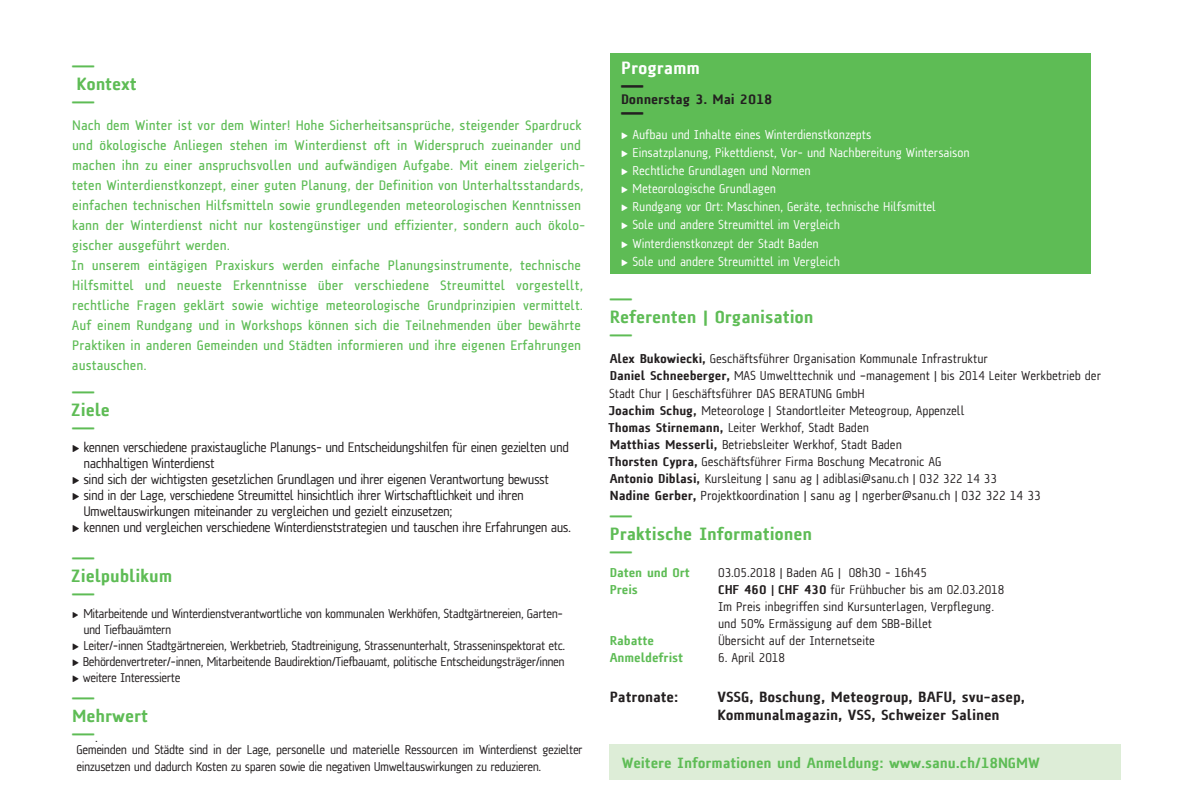
<style>
.page{position:relative;width:1191px;height:808px;background:#fff}
.page>*{position:absolute;margin:0;border:0;box-sizing:border-box;transform-origin:0 0}
.t1{font:300 24px "A Asanu";color:#5ebc55}
.t2{font:24px "A Asanu";color:#231f20}
.t3{font:900 18px "A Asanu";letter-spacing:-.01em;color:#5ebc55}
.t4{font:900 18px "A Asanu";letter-spacing:-.01em;color:#fff}
.t5{font:900 15px/18px "A Asanu";letter-spacing:-.01em;color:#231f20}
.t6{font:900 15px "A Asanu";letter-spacing:-.01em;color:#5ebc55}
.t7{font:500 14px/20px "A Asanu";color:#5ebc55}
.t8{font:14px "A Asanu";letter-spacing:-.04em;color:#231f20}
.t9{font:900 14px "A Asanu";letter-spacing:-.01em;color:#231f20}
.t10{font:13.4px "A Asanu";letter-spacing:-.01em;color:#231f20}
.t11{font:13px/17px "A Asanu";letter-spacing:-.01em;color:#231f20}
.t12{font:13px/17px "A Asanu";letter-spacing:-.04em;color:#231f20}
.t13{font:13px/18px "A Asanu";letter-spacing:-.01em;color:#fff}
.t14{font:900 13px "A Asanu";letter-spacing:-.01em;color:#5ebc55}
.s1{font-size:12px}
.s2{font-weight:400;font-size:13px;color:#231f20}
.s3{font-weight:900}
.s4{font-weight:700}
</style>
<div class="page">
<div style="left:609px;top:54px;width:481px;height:220px;background:#5ebc55"></div>
<div style="left:609px;top:745px;width:511px;height:35px;background:#ddedd7"></div>
<h1 class="t1" style="left:72px;top:53px;width:25px">—</h1>
<p class="t3" style="left:76px;top:74px;width:62px">Kontext</p>
<h1 class="t1" style="left:72px;top:89px;width:25px">—</h1>
<p class="t7" style="left:71px;top:115px;width:516px">Nach dem Winter ist vor dem Winter! Hohe Sicherheitsansprüche, steigender Spardruck und ökologische Anliegen stehen im Winterdienst oft in Widerspruch zueinander und machen ihn zu einer anspruchsvollen und aufwändigen Aufgabe. Mit einem zielgerich&shy;teten Winterdienstkonzept, einer guten Planung, der Definition von Unterhaltsstandards, einfachen technischen Hilfsmitteln sowie grundlegenden meteorologischen Kenntnissen kann der Winterdienst nicht nur kostengünstiger und effizienter, sondern auch ökolo&shy;gischer ausgeführt werden.<br>In unserem eintägigen Praxiskurs werden einfache Planungsinstrumente, technische Hilfsmittel und neueste Erkenntnisse über verschiedene Streumittel vorgestellt, rechtliche Fragen geklärt sowie wichtige meteorologische Grundprinzipien vermittelt.<br>Auf einem Rundgang und in Workshops können sich die Teilnehmenden über bewährte Praktiken in anderen Gemeinden und Städten informieren und ihre eigenen Erfahrungen austauschen.</p>
<h1 class="t1" style="left:72px;top:379px;width:25px">—</h1>
<p class="t3" style="left:71px;top:400px;width:41px">Ziele</p>
<h1 class="t1" style="left:72px;top:415px;width:25px">—</h1>
<p class="t8" style="left:73px;top:440px;width:497px">&gt; kennen verschiedene praxistaugliche Planungs- und Entscheidungshilfen für einen gezielten und</p>
<p class="t8" style="left:83px;top:456px;width:133px">nachhaltigen Winterdienst</p>
<p class="t8" style="left:73px;top:472px;width:478px">&gt; sind sich der wichtigsten gesetzlichen Grundlagen und ihrer eigenen Verantwortung bewusst</p>
<p class="t8" style="left:73px;top:488px;width:452px">&gt; sind in der Lage, verschiedene Streumittel hinsichtlich ihrer Wirtschaftlichkeit und ihren</p>
<p class="t8" style="left:83px;top:504px;width:370px">Umweltauswirkungen miteinander zu vergleichen und gezielt einzusetzen;</p>
<p class="t8" style="left:73px;top:520px;width:500px">&gt; kennen und vergleichen verschiedene Winterdienststrategien und tauschen ihre Erfahrungen aus.</p>
<h1 class="t1" style="left:72px;top:545px;width:25px">—</h1>
<p class="t3" style="left:71px;top:566px;width:103px">Zielpublikum</p>
<h1 class="t1" style="left:72px;top:581px;width:25px">—</h1>
<p class="t12" style="left:73px;top:605px;width:492px"><span class="s1">&gt;</span> Mitarbeitende und Winterdienstverantwortliche von kommunalen Werkhöfen, Stadtgärtnereien, Garten-</p>
<p class="t12" style="left:83px;top:621px;width:90px">und Tiefbauämtern</p>
<p class="t12" style="left:73px;top:637px;width:494px">&gt; Leiter/-innen Stadtgärtnereien, Werkbetrieb, Stadtreinigung, Strassenunterhalt, Strasseninspektorat etc.</p>
<p class="t12" style="left:73px;top:653px;width:493px">&gt; Behördenvertreter/-innen, Mitarbeitende Baudirektion/Tiefbauamt, politische Entscheidungsträger/innen</p>
<p class="t12" style="left:73px;top:669px;width:109px">&gt; weitere Interessierte</p>
<h1 class="t1" style="left:72px;top:685px;width:25px">—</h1>
<p class="t3" style="left:72px;top:706px;width:77px">Mehrwert</p>
<h1 class="t1" style="left:72px;top:721px;width:28px">—<span class="s2">.</span></h1>
<p class="t12" style="left:76px;top:741px;width:508px">Gemeinden und Städte sind in der Lage, personelle und materielle Ressourcen im Winterdienst gezielter einzusetzen und dadurch Kosten zu sparen sowie die negativen Umweltauswirkungen zu reduzieren.</p>
<p class="t4" style="left:621px;top:58px;width:81px">Programm</p>
<p class="t9" style="left:620px;top:92px;width:153px"><sup>—</sup>Donnerstag 3. Mai 2018</p>
<h1 class="t2" style="left:620px;top:100px;width:25px">—</h1>
<p class="t13" style="left:622px;top:126px;width:349px">&gt; Aufbau und Inhalte eines Winterdienstkonzepts<br>&gt; Einsatzplanung, Pikettdienst, Vor- und Nachbereitung Wintersaison &gt; Rechtliche Grundlagen und Normen<br>&gt; Meteorologische Grundlagen<br>&gt; Rundgang vor Ort: Maschinen, Geräte, technische Hilfsmittel<br>&gt; Sole und andere Streumittel im Vergleich<br>&gt; Winterdienstkonzept der Stadt Baden<br>&gt; Sole und andere Streumittel im Vergleich</p>
<h1 class="t1" style="left:609px;top:286px;width:25px">—</h1>
<p class="t3" style="left:610px;top:307px;width:205px">Referenten | Organisation</p>
<h1 class="t1" style="left:609px;top:322px;width:25px">—</h1>
<p class="t11" style="left:608px;top:350px;width:494px"><span class="s3">Alex Bukowiecki,</span> Geschäftsführer Organisation Kommunale Infrastruktur<br><span class="s3">Daniel Schneeberger,</span> MAS Umwelttechnik und –management | bis 2014 Leiter Werkbetrieb der Stadt Chur | Geschäftsführer DAS BERATUNG GmbH<br><span class="s3">Joachim Schug,</span> Meteorologe | Standortleiter Meteogroup, Appenzell<br><span class="s3">Thomas Stirnemann,</span> Leiter Werkhof, Stadt Baden<br><span class="s3">Matthias Messerli,</span> Betriebsleiter Werkhof, Stadt Baden<br><span class="s3">Thorsten Cypra,</span> Geschäftsführer Firma Boschung Mecatronic AG<br><span class="s3">Antonio Diblasi,</span> Kursleitung | sanu ag | adiblasi@sanu.ch | 032 322 14 33</p>
<p class="t10" style="left:610px;top:487px;width:432px"><span class="s3">Nadine Gerber,</span> Projektkoordination | sanu ag | ngerber@sanu.ch | 032 322 14 33</p>
<h1 class="t1" style="left:609px;top:502px;width:25px">—</h1>
<p class="t3" style="left:610px;top:523px;width:204px">Praktische Informationen</p>
<h1 class="t1" style="left:609px;top:538px;width:25px">—</h1>
<p class="t14" style="left:610px;top:565px;width:82px">Daten und Ort</p>
<p class="t11" style="left:718px;top:564px;width:210px">03.05.2018 | Baden AG | 08h30 - 16h45</p>
<p class="t14" style="left:610px;top:582px;width:30px">Preis</p>
<p class="t11" style="left:718px;top:581px;width:288px"><span class="s3">CHF 460</span> <span class="s4">|</span> <span class="s3">CHF 430</span> für Frühbucher bis am 02.03.2018<br>Im Preis inbegriffen sind Kursunterlagen, Verpflegung. und 50% Ermässigung auf dem SBB-Billet</p>
<p class="t14" style="left:610px;top:633px;width:46px">Rabatte</p>
<p class="t11" style="left:718px;top:632px;width:158px">Übersicht auf der Internetseite</p>
<p class="t14" style="left:609px;top:650px;width:75px">Anmeldefrist</p>
<p class="t11" style="left:718px;top:649px;width:68px">6. April 2018</p>
<p class="t5" style="left:610px;top:688px;width:70px">Patronate:</p>
<p class="t5" style="left:717px;top:688px;width:309px">VSSG, Boschung, Meteogroup, BAFU, svu-asep,<br>Kommunalmagazin, VSS, Schweizer Salinen</p>
<p class="t6" style="left:622px;top:754px;width:420px">Weitere Informationen und Anmeldung: www.sanu.ch/18NGMW</p>
</div>
